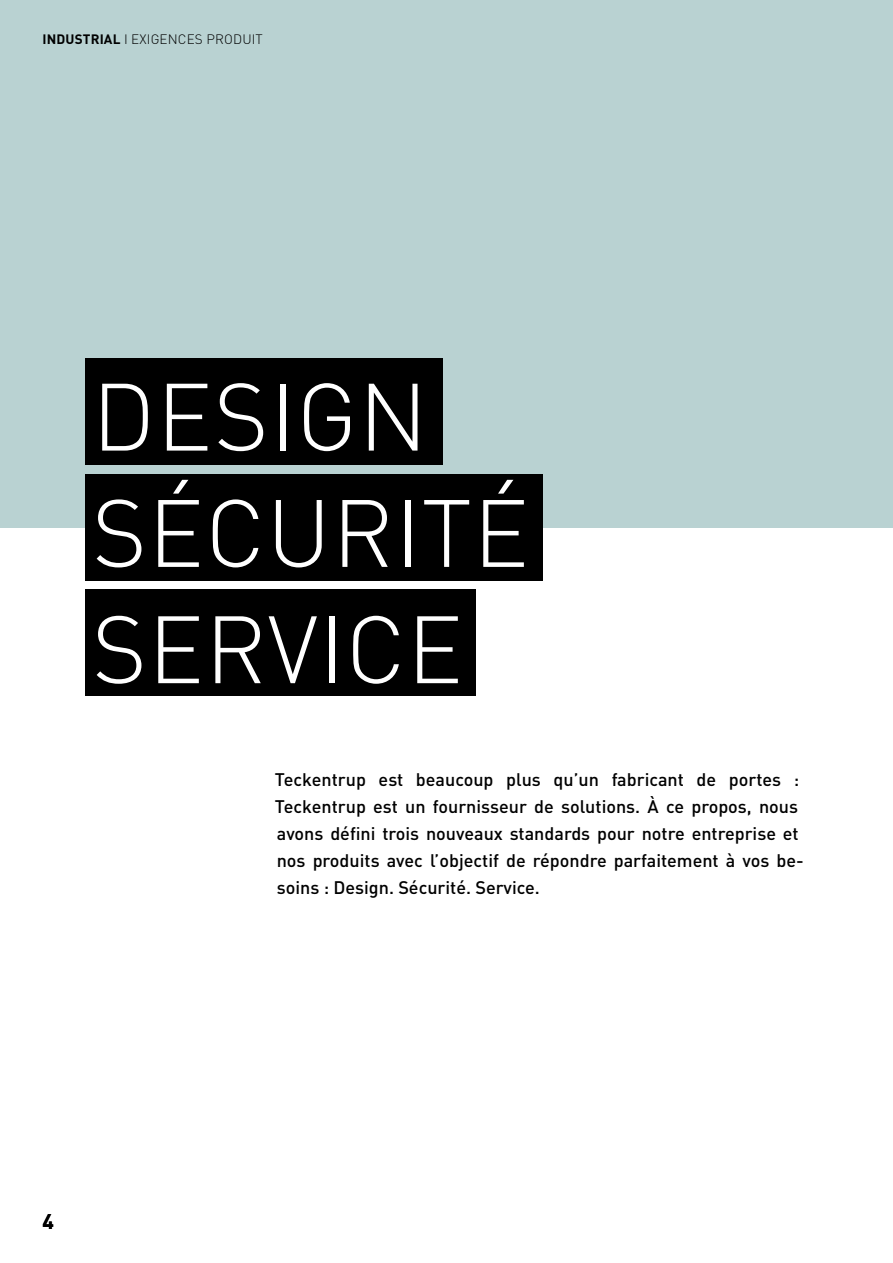
<style>
.page{position:relative;width:893px;height:1263px;background:#fff}
.page>*{position:absolute;margin:0;border:0;box-sizing:border-box;transform-origin:0 0}
.t1{font:300 93.9px/116.2px "DIN Pro";letter-spacing:.01em;color:#fff}
.t2{font:700 21px "DIN Pro";color:#000}
.t3{font:500 18px/27px "DIN Pro";color:#000}
.t4{font:300 13.5px "DIN Pro";letter-spacing:.01em;color:#000}
.s1{font-weight:700}
</style>
<div class="page">
<div style="left:0;top:0;width:893px;height:527px;background:#b9d2d2"></div>
<div style="left:85px;top:359px;width:357px;height:106px;background:#000"></div>
<div style="left:85px;top:474px;width:457px;height:107px;background:#000"></div>
<div style="left:85px;top:589px;width:390px;height:107px;background:#000"></div>
<p class="t4" style="left:43px;top:30px;width:222px"><span class="s1">INDUSTRIAL</span> I EXIGENCES PRODUIT</p>
<h1 class="t1" style="left:92px;top:355px;width:439px">DESIGN<br>SÉCURITÉ<br>SERVICE</h1>
<p class="t2" style="left:43px;top:1207px;width:13px">4</p>
<p class="t3" style="left:275px;top:765px;width:530px">Teckentrup est beaucoup plus qu’un fabricant de portes :<br>Teckentrup est un fournisseur de solutions. À ce propos, nous avons défini trois nouveaux standards pour notre entreprise et nos produits avec l’objectif de répondre parfaitement à vos be&shy;soins : Design. Sécurité. Service.</p>
</div>
